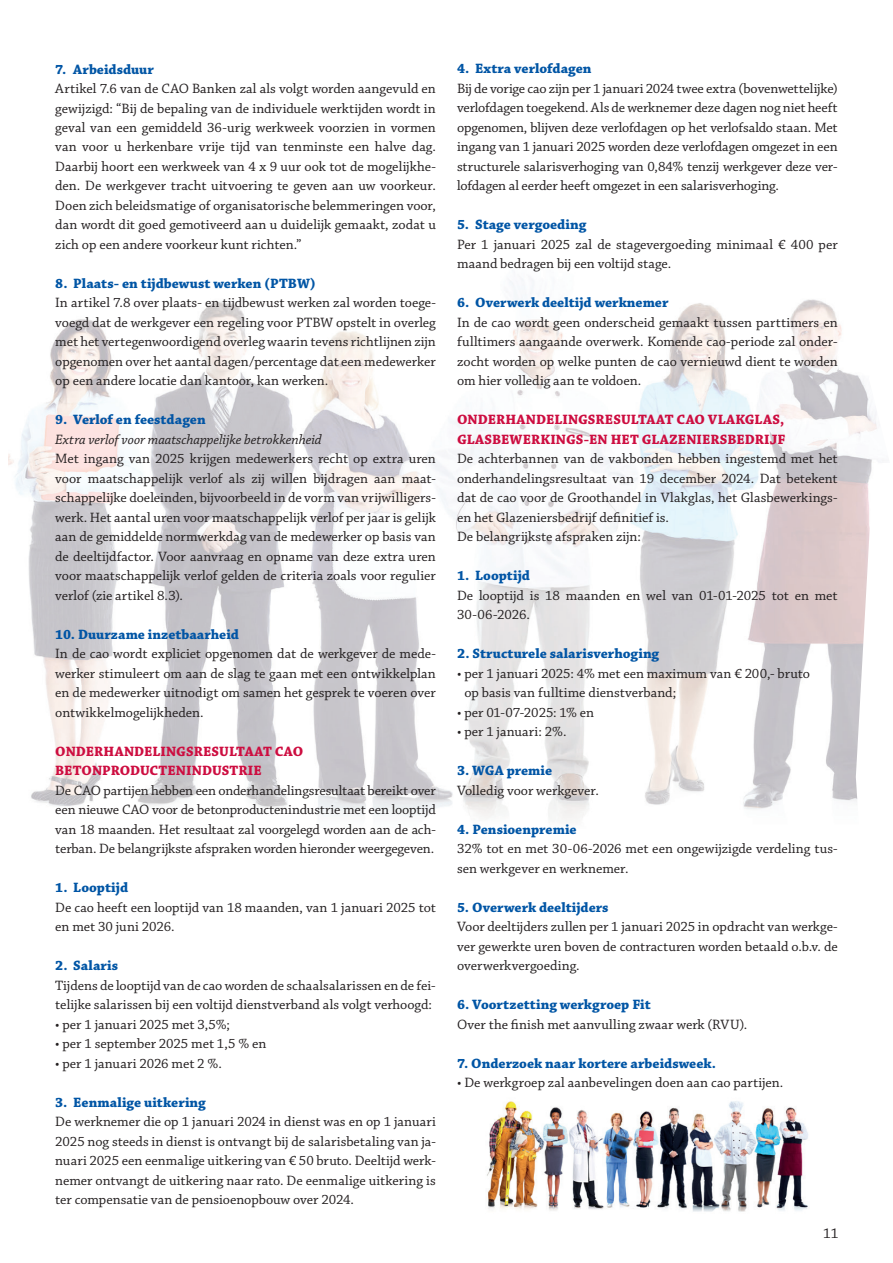
<style>
.page{position:relative;width:893px;height:1263px;background:#fff}
.page>*{position:absolute;margin:0;border:0;box-sizing:border-box;transform-origin:0 0}
.t1{font:15px "Chaparral Pro";color:#231f20}
.t2{font:14.25px/19.5px "Chaparral Pro";color:#231f20;text-align:justify}
.t3{font:700 14.25px "Chaparral Pro";color:#0155a5}
.t4{font:700 14.25px/19.5px "Chaparral Pro";letter-spacing:.005em;color:#cd0d40}
.t5{font:italic 14.25px "Chaparral Pro";letter-spacing:-.005em;color:#231f20}
</style>
<div class="page">
<img style="left:9px;top:279px;width:868px;height:543px">
<img style="left:487px;top:1101px;width:321px;height:111px">
<p class="t3" style="left:55px;top:61px;width:100px">7. Arbeidsduur</p>
<p class="t2" style="left:55px;top:79px;width:382px">Artikel 7.6 van de CAO Banken zal als volgt worden aangevuld en gewijzigd: “Bij de bepaling van de individuele werktijden wordt in geval van een gemiddeld 36-urig werkweek voorzien in vormen van voor u herkenbare vrije tijd van tenminste een halve dag.<br>Daarbij hoort een werkweek van 4 x 9 uur ook tot de mogelijkhe&shy;den. De werkgever tracht uitvoering te geven aan uw voorkeur.<br>Doen zich beleidsmatige of organisatorische belemmeringen voor, dan wordt dit goed gemotiveerd aan u duidelijk gemaakt, zodat u zich op een andere voorkeur kunt richten.”</p>
<p class="t3" style="left:55px;top:275px;width:262px">8. Plaats- en tijdbewust werken (PTBW)</p>
<p class="t2" style="left:55px;top:294px;width:382px">In artikel 7.8 over plaats- en tijdbewust werken zal worden toege&shy;voegd dat de werkgever een regeling voor PTBW opstelt in overleg met het vertegenwoordigend overleg waarin tevens richtlijnen zijn opgenomen over het aantal dagen/percentage dat een medewerker op een andere locatie dan kantoor, kan werken.</p>
<p class="t3" style="left:55px;top:412px;width:152px">9. Verlof en feestdagen</p>
<p class="t5" style="left:55px;top:432px;width:268px">Extra verlof voor maatschappelijke betrokkenheid</p>
<p class="t2" style="left:55px;top:450px;width:382px">Met ingang van 2025 krijgen medewerkers recht op extra uren voor maatschappelijk verlof als zij willen bijdragen aan maat&shy;schappelijke doeleinden, bijvoorbeeld in de vorm van vrijwilligers&shy;werk. Het aantal uren voor maatschappelijk verlof per jaar is gelijk aan de gemiddelde normwerkdag van de medewerker op basis van de deeltijdfactor. Voor aanvraag en opname van deze extra uren voor maatschappelijk verlof gelden de criteria zoals voor regulier verlof (zie artikel 8.3).</p>
<p class="t3" style="left:55px;top:626px;width:185px">10. Duurzame inzetbaarheid</p>
<p class="t2" style="left:55px;top:645px;width:382px">In de cao wordt expliciet opgenomen dat de werkgever de mede&shy;werker stimuleert om aan de slag te gaan met een ontwikkelplan en de medewerker uitnodigt om samen het gesprek te voeren over ontwikkelmogelijkheden.</p>
<p class="t4" style="left:55px;top:742px;width:249px">ONDERHANDELINGSRESULTAAT CAO<br>BETONPRODUCTENINDUSTRIE</p>
<p class="t2" style="left:55px;top:781px;width:382px">De CAO partijen hebben een onderhandelingsresultaat bereikt over een nieuwe CAO voor de betonproductenindustrie met een looptijd van 18 maanden. Het resultaat zal voorgelegd worden aan de ach&shy;terban. De belangrijkste afspraken worden hieronder weergegeven.</p>
<p class="t3" style="left:55px;top:879px;width:74px">1. Looptijd</p>
<p class="t2" style="left:55px;top:898px;width:382px">De cao heeft een looptijd van 18 maanden, van 1 januari 2025 tot en met 30 juni 2026.</p>
<p class="t3" style="left:55px;top:957px;width:64px">2. Salaris</p>
<p class="t2" style="left:55px;top:976px;width:382px">Tijdens de looptijd van de cao worden de schaalsalarissen en de fei&shy;telijke salarissen bij een voltijd dienstverband als volgt verhoogd:</p>
<p class="t2" style="left:55px;top:1015px;width:176px">• per 1 januari 2025 met 3,5%;</p>
<p class="t2" style="left:55px;top:1035px;width:213px">• per 1 september 2025 met 1,5 % en</p>
<p class="t2" style="left:55px;top:1054px;width:168px">• per 1 januari 2026 met 2 %.</p>
<p class="t3" style="left:55px;top:1094px;width:152px">3. Eenmalige uitkering</p>
<p class="t2" style="left:55px;top:1113px;width:382px">De werknemer die op 1 januari 2024 in dienst was en op 1 januari 2025 nog steeds in dienst is ontvangt bij de salarisbetaling van ja&shy;nuari 2025 een eenmalige uitkering van € 50 bruto. Deeltijd werk&shy;nemer ontvangt de uitkering naar rato. De eenmalige uitkering is ter compensatie van de pensioenopbouw over 2024.</p>
<p class="t3" style="left:457px;top:60px;width:136px">4. Extra verlofdagen</p>
<p class="t2" style="left:457px;top:79px;width:382px">Bij de vorige cao zijn per 1 januari 2024 twee extra (bovenwettelijke) verlofdagen toegekend. Als de werknemer deze dagen nog niet heeft opgenomen, blijven deze verlofdagen op het verlofsaldo staan. Met ingang van 1 januari 2025 worden deze verlofdagen omgezet in een structurele salarisverhoging van 0,84% tenzij werkgever deze ver&shy;lofdagen al eerder heeft omgezet in een salarisverhoging.</p>
<p class="t3" style="left:457px;top:216px;width:131px">5. Stage vergoeding</p>
<p class="t2" style="left:457px;top:235px;width:382px">Per 1 januari 2025 zal de stagevergoeding minimaal € 400 per maand bedragen bij een voltijd stage.</p>
<p class="t3" style="left:457px;top:294px;width:213px">6. Overwerk deeltijd werknemer</p>
<p class="t2" style="left:457px;top:313px;width:382px">In de cao wordt geen onderscheid gemaakt tussen parttimers en fulltimers aangaande overwerk. Komende cao-periode zal onder&shy;zocht worden op welke punten de cao vernieuwd dient te worden om hier volledig aan te voldoen.</p>
<p class="t4" style="left:457px;top:410px;width:330px">ONDERHANDELINGSRESULTAAT CAO VLAKGLAS,<br>GLASBEWERKINGS-EN HET GLAZENIERSBEDRIJF</p>
<p class="t2" style="left:457px;top:449px;width:382px;text-align:left">De achterbannen van de vakbonden hebben ingestemd met het onderhandelingsresultaat van 19 december 2024. Dat betekent dat de cao voor de Groothandel in Vlakglas, het Glasbewerkings&shy;en het Glazeniersbedrijf definitief is.<br>De belangrijkste afspraken zijn:</p>
<p class="t3" style="left:457px;top:567px;width:74px">1. Looptijd</p>
<p class="t2" style="left:457px;top:586px;width:382px">De looptijd is 18 maanden en wel van 01-01-2025 tot en met<br>30-06-2026.</p>
<p class="t3" style="left:457px;top:645px;width:204px">2. Structurele salarisverhoging</p>
<p class="t2" style="left:464px;top:664px;width:347px;text-indent:-7px">• per 1 januari 2025: 4% met een maximum van € 200,- bruto op basis van fulltime dienstverband;</p>
<p class="t2" style="left:457px;top:703px;width:139px">• per 01-07-2025: 1% en</p>
<p class="t2" style="left:457px;top:722px;width:111px">• per 1 januari: 2%.</p>
<p class="t3" style="left:457px;top:762px;width:97px">3. WGA premie</p>
<p class="t2" style="left:457px;top:781px;width:143px">Volledig voor werkgever.</p>
<p class="t3" style="left:457px;top:821px;width:121px">4. Pensioenpremie</p>
<p class="t2" style="left:457px;top:839px;width:382px">32% tot en met 30-06-2026 met een ongewijzigde verdeling tus&shy;sen werkgever en werknemer.</p>
<p class="t3" style="left:457px;top:899px;width:153px">5. Overwerk deeltijders</p>
<p class="t2" style="left:457px;top:917px;width:382px">Voor deeltijders zullen per 1 januari 2025 in opdracht van werkge&shy;ver gewerkte uren boven de contracturen worden betaald o.b.v. de overwerkvergoeding.</p>
<p class="t3" style="left:457px;top:996px;width:195px">6. Voortzetting werkgroep Fit</p>
<p class="t2" style="left:457px;top:1015px;width:292px">Over the finish met aanvulling zwaar werk (RVU).</p>
<p class="t3" style="left:457px;top:1055px;width:260px">7. Onderzoek naar kortere arbeidsweek.</p>
<p class="t2" style="left:457px;top:1073px;width:328px">• De werkgroep zal aanbevelingen doen aan cao partijen.</p>
<p class="t1" style="left:823px;top:1225px;width:17px">11</p>
</div>
